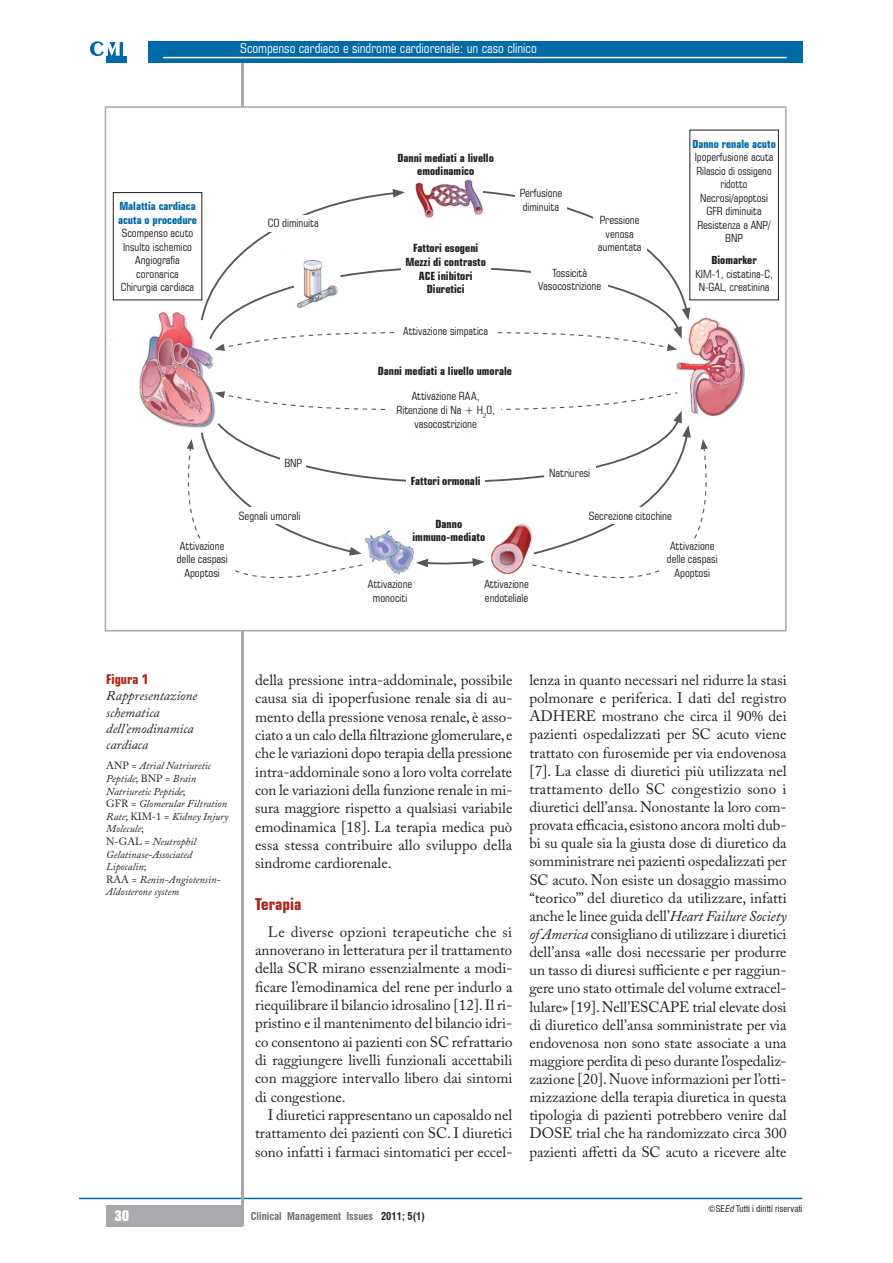
<style>
.page{position:relative;width:893px;height:1263px;background:#fff}
.page>*{position:absolute;margin:0;border:0;box-sizing:border-box;transform-origin:0 0}
.t1{font:700 condensed 16.5px "Square 721 BT";color:#aa281b}
.t2{font:15px/18.1px "Adobe Caslon Pro";color:#231f20;text-align:justify}
.t3{font:700 condensed 15px "Square 721 BT";color:#fff}
.t4{font:condensed 13.5px "Square 721 BT";color:#fff}
.t5{font:italic 13.5px/16.2px "Adobe Caslon Pro";color:#231f20}
.t6{font:700 condensed 13.5px "Square 721 BT";color:#aa281b}
.t7{font:condensed 11.4px/13.6px "Square 721 BT";color:#231f20;text-align:center}
.t8{font:700 condensed 11.4px/13.6px "Square 721 BT";color:#231f20;text-align:center}
.t9{font:condensed 11.25px/13.5px "Square 721 BT";color:#231f20;text-align:center}
.t10{font:700 condensed 11.25px/13.5px "Square 721 BT";color:#0069a8}
.t11{font:700 condensed 11.25px "Square 721 BT";color:#231f20}
.t12{font:italic 10.5px/12.6px "Adobe Caslon Pro";color:#231f20}
.t13{font:700 condensed 10.5px "Swiss 721 BT";color:#6c6d70}
.t14{font:condensed 9px "Swiss 721 BT";color:#231f20}
.s1{font-size:11.4px}
.s2{font-style:normal}
.s3{font-style:italic}
.s4{color:#231f20}
</style>
<div class="page">
<hr style="left:79px;top:1198px;width:723px;height:1px;background:#0069a8">
<hr style="left:241px;top:48px;width:3px;height:1178px;background:#a8a9ad">
<div style="left:106px;top:42px;width:21px;height:21px;background:#0069a8"></div>
<svg style="left:90px;top:41px;width:30px;height:15px"></svg>
<hr style="left:123px;top:42px;width:4px;height:14px;background:#fff">
<div style="left:148px;top:41px;width:654px;height:22px;background:#0069a8"></div>
<hr style="left:163px;top:57px;width:624px;height:1px;background:#fff">
<div style="left:106px;top:1205px;width:136px;height:21px;background:#a8a9ad"></div>
<div style="left:105px;top:107px;width:681px;height:524px;background:#fff"></div>
<img style="left:110px;top:179px;width:669px;height:245px">
<div style="left:105px;top:106px;width:682px;height:525px;border:2px solid #a8a9ad"></div>
<div style="left:690px;top:130px;width:88px;height:170px;background:#fff"></div>
<div style="left:689px;top:130px;width:90px;height:170px;border:1px solid #231f20"></div>
<div style="left:113px;top:193px;width:89px;height:107px;background:#fff"></div>
<div style="left:113px;top:192px;width:89px;height:108px;border:1px solid #231f20"></div>
<div style="left:373px;top:362px;width:144px;height:17px;background:#fff"></div>
<div style="left:515px;top:188px;width:51px;height:22px;background:#fff"></div>
<svg style="left:199px;top:189px;width:491px;height:162px"></svg>
<div style="left:263px;top:215px;width:60px;height:16px;background:#fff"></div>
<svg style="left:170px;top:391px;width:555px;height:188px"></svg>
<div style="left:172px;top:540px;width:60px;height:38px;background:#fff"></div>
<p class="t4" style="left:240px;top:40px;width:298px">Scompenso cardiaco e sindrome cardiorenale: un caso clinico</p>
<p class="t10" style="left:118px;top:199px;width:80px">Malattia cardiaca acuta o procedure</p>
<p class="t9" style="left:121px;top:226px;width:75px">Scompenso acuto<br>Insulto ischemico<br>Angiografia coronarica<br>Chirurgia cardiaca</p>
<p class="t7" style="left:268px;top:216px;width:52px">CO diminuita</p>
<p class="t8" style="left:397px;top:151px;width:98px">Danni mediati a livello emodinamico</p>
<p class="t8" style="left:405px;top:241px;width:82px">Fattori esogeni<br>Mezzi di contrasto<br>ACE inibitori<br>Diuretici</p>
<p class="t7" style="left:520px;top:186px;width:44px;text-align:left">Perfusione diminuita</p>
<p class="t7" style="left:598px;top:213px;width:45px">Pressione venosa aumentata</p>
<p class="t7" style="left:538px;top:266px;width:65px">Tossicità<br>Vasocostrizione</p>
<p class="t10" style="left:692px;top:137px;width:85px">Danno renale acuto</p>
<p class="t9" style="left:695px;top:150px;width:80px">Ipoperfusione acuta<br>Rilascio di ossigeno ridotto<br>Necrosi/apoptosi<br>GFR diminuita<br>Resistenza a ANP/<br>BNP</p>
<p class="t11" style="left:711px;top:253px;width:47px">Biomarker</p>
<p class="t9" style="left:695px;top:267px;width:79px;text-align:left">KIM-1, cistatina-C,<br>N-GAL, creatinina</p>
<p class="t9" style="left:403px;top:325px;width:86px">Attivazione simpatica</p>
<p class="t11" style="left:378px;top:364px;width:136px"><span class="s1">Danni mediati</span> a livello umorale</p>
<p class="t7" style="left:396px;top:389px;width:100px">Attivazione RAA,<br>Ritenzione di Na + H<sub>2</sub>0, vasocostrizione</p>
<p class="t7" style="left:177px;top:539px;width:52px">Attivazione delle caspasi<br>Apoptosi</p>
<p class="t7" style="left:285px;top:456px;width:19px">BNP</p>
<p class="t8" style="left:411px;top:474px;width:71px">Fattori ormonali</p>
<p class="t7" style="left:549px;top:466px;width:43px">Natriuresi</p>
<p class="t7" style="left:239px;top:509px;width:63px">Segnali umorali</p>
<p class="t7" style="left:589px;top:509px;width:84px">Secrezione citochine</p>
<p class="t7" style="left:667px;top:539px;width:52px">Attivazione delle caspasi<br>Apoptosi</p>
<p class="t8" style="left:412px;top:516px;width:74px">Danno immuno-mediato</p>
<p class="t7" style="left:484px;top:577px;width:46px;text-align:left">Attivazione endoteliale</p>
<p class="t7" style="left:368px;top:577px;width:46px">Attivazione monociti</p>
<p class="t6" style="left:106px;top:671px;width:44px">Figura 1</p>
<p class="t5" style="left:106px;top:688px;width:93px">Rappresentazione schematica dell’emodinamica cardiaca</p>
<p class="t12" style="left:106px;top:759px;width:124px"><span class="s2">ANP =</span> Atrial Natriuretic<br>Peptide<span class="s2">; BNP =</span> Brain<br>Natriuretic Peptide<span class="s2">;<br>GFR =</span> Glomerular Filtration<br>Rate<span class="s2">; KIM-1 =</span> Kidney Injury<br>Molecule<span class="s2">;<br>N-GAL =</span> Neutrophil<br>Gelatinase-Associated<br>Lipocalin<span class="s2">;<br>RAA =</span> Renin-Angiotensin-<br>Aldosterone system</p>
<p class="t2" style="left:255px;top:671px;width:259px">della pressione intra-addominale, possibile causa sia di ipoperfusione renale sia di au&shy;mento della pressione venosa renale, è asso&shy;ciato a un calo della filtrazione glomerulare, e che le variazioni dopo terapia della pressione intra-addominale sono a loro volta correlate con le variazioni della funzione renale in mi&shy;sura maggiore rispetto a qualsiasi variabile emodinamica [18]. La terapia medica può essa stessa contribuire allo sviluppo della sindrome cardiorenale.</p>
<p class="t1" style="left:255px;top:894px;width:48px">Terapia</p>
<p class="t2" style="left:255px;top:922px;width:259px;text-indent:13px">Le diverse opzioni terapeutiche che si annoverano in letteratura per il trattamento della SCR mirano essenzialmente a modi&shy;ficare l’emodinamica del rene per indurlo a riequilibrare il bilancio idrosalino [12]. Il ri&shy;pristino e il mantenimento del bilancio idri&shy;co consentono ai pazienti con SC refrattario di raggiungere livelli funzionali accettabili con maggiore intervallo libero dai sintomi di congestione.</p>
<p class="t2" style="left:255px;top:1106px;width:259px;text-indent:13px">I diuretici rappresentano un caposaldo nel trattamento dei pazienti con SC. I diuretici sono infatti i farmaci sintomatici per eccel-</p>
<p class="t2" style="left:529px;top:671px;width:259px">lenza in quanto necessari nel ridurre la stasi polmonare e periferica. I dati del registro ADHERE mostrano che circa il 90% dei pazienti ospedalizzati per SC acuto viene trattato con furosemide per via endovenosa [7]. La classe di diuretici più utilizzata nel trattamento dello SC congestizio sono i diuretici dell’ansa. Nonostante la loro com&shy;provata efficacia, esistono ancora molti dub&shy;bi su quale sia la giusta dose di diuretico da somministrare nei pazienti ospedalizzati per SC acuto. Non esiste un dosaggio massimo “teorico’” del diuretico da utilizzare, infatti anche le linee guida dell’<span class="s3">Heart Failure Society of America</span> consigliano di utilizzare i diuretici dell’ansa «alle dosi necessarie per produrre un tasso di diuresi sufficiente e per raggiun&shy;gere uno stato ottimale del volume extracel&shy;lulare» [19]. Nell’ESCAPE trial elevate dosi di diuretico dell’ansa somministrate per via endovenosa non sono state associate a una maggiore perdita di peso durante l’ospedaliz&shy;zazione [20]. Nuove informazioni per l’otti&shy;mizzazione della terapia diuretica in questa tipologia di pazienti potrebbero venire dal DOSE trial che ha randomizzato circa 300 pazienti affetti da SC acuto a ricevere alte</p>
<p class="t3" style="left:114px;top:1207px;width:16px">30</p>
<p class="t13" style="left:251px;top:1209px;width:176px">Clinical Management Issues <span class="s4">2011; 5(1)</span></p>
<p class="t14" style="left:708px;top:1203px;width:96px">©SE<span class="s3">Ed</span> Tutti i diritti riservati</p>
</div>
